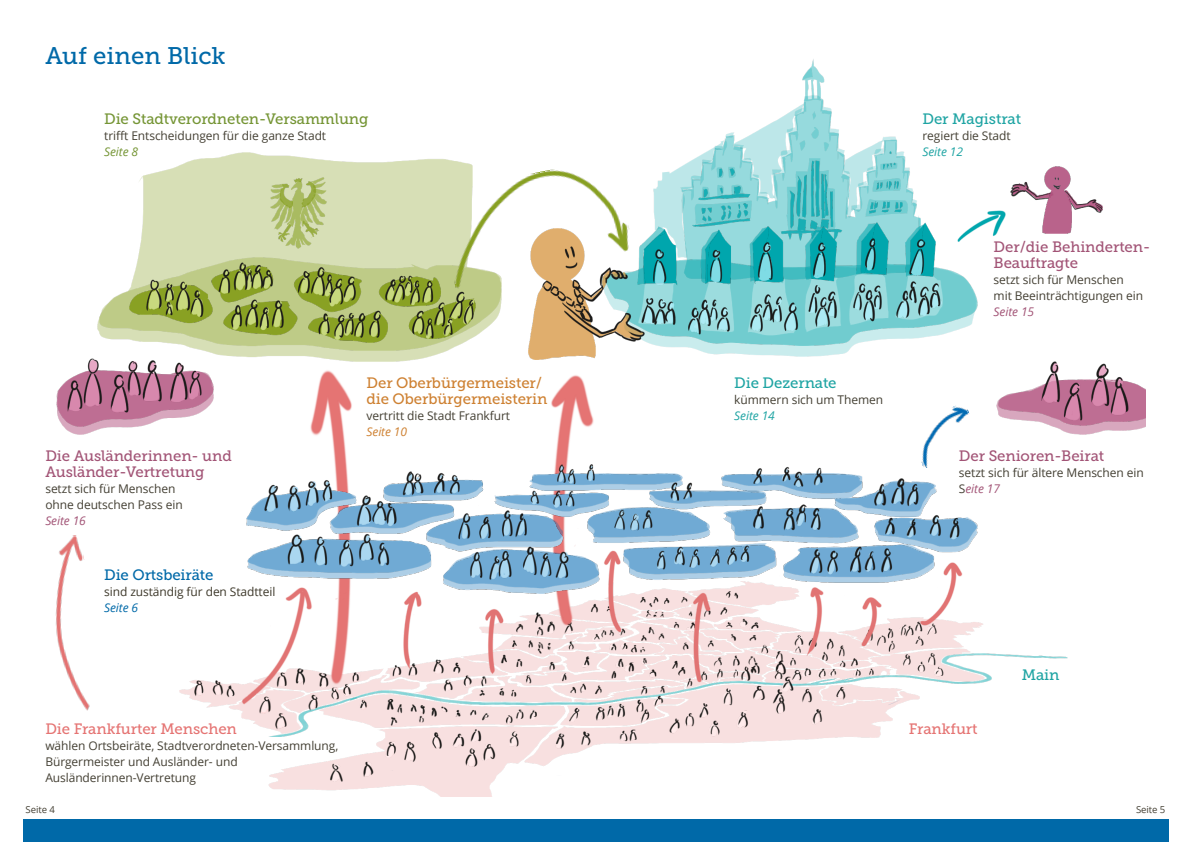
<style>
.page{position:relative;width:1191px;height:842px;background:#fff}
.page>*{position:absolute;margin:0;border:0;box-sizing:border-box;transform-origin:0 0}
.t1{font:24px "Museo Slab 500";color:#0069a8}
.t2{font:15px/16px "Museo Slab 500";letter-spacing:-.005em;color:#a25476}
.t3{font:15px/16px "Museo Slab 500";letter-spacing:-.005em;color:#ce8132}
.t4{font:15px "Museo Slab 500";letter-spacing:-.005em;color:#759535}
.t5{font:15px "Museo Slab 500";letter-spacing:-.005em;color:#e57473}
.t6{font:15px "Museo Slab 500";letter-spacing:-.005em;color:#1ea4a3}
.t7{font:15px "Museo Slab 500";letter-spacing:-.005em;color:#0069a8}
.t8{font:12px/16px "Open Sans";letter-spacing:-.005em;color:#444034}
.t9{font:12px "Open Sans";letter-spacing:-.005em;color:#3e392b}
.t10{font:italic 12px "Open Sans";letter-spacing:-.005em;color:#1ea4a3}
.t11{font:italic 12px "Open Sans";letter-spacing:-.005em;color:#a25476}
.t12{font:italic 12px "Open Sans";letter-spacing:-.005em;color:#ce8132}
.t13{font:italic 12px "Open Sans";letter-spacing:-.005em;color:#759535}
.t14{font:italic 12px "Open Sans";letter-spacing:-.005em;color:#0069a8}
.t15{font:9.6px "Open Sans";letter-spacing:-.005em;color:#444034}
.s1{font-style:italic;color:#a25476}
</style>
<div class="page">
<div style="left:23px;top:819px;width:1145px;height:23px;background:#0069a8"></div>
<img style="left:268px;top:622px;width:715px;height:175px">
<img style="left:179px;top:653px;width:888px;height:113px">
<img style="left:195px;top:653px;width:748px;height:129px">
<img style="left:97px;top:153px;width:352px;height:209px">
<img style="left:99px;top:257px;width:403px;height:93px">
<img style="left:130px;top:265px;width:346px;height:78px">
<img style="left:270px;top:178px;width:56px;height:70px">
<img style="left:438px;top:158px;width:191px;height:131px">
<img style="left:148px;top:264px;width:326px;height:77px">
<img style="left:147px;top:262px;width:326px;height:76px">
<img style="left:653px;top:167px;width:28px;height:55px">
<img style="left:681px;top:68px;width:239px;height:154px">
<img style="left:692px;top:152px;width:210px;height:70px">
<img style="left:655px;top:345px;width:199px;height:12px">
<img style="left:644px;top:268px;width:313px;height:77px">
<img style="left:655px;top:222px;width:279px;height:16px">
<img style="left:648px;top:223px;width:276px;height:15px">
<img style="left:643px;top:238px;width:298px;height:96px">
<img style="left:529px;top:228px;width:114px;height:131px">
<img style="left:543px;top:246px;width:102px;height:95px">
<svg style="left:566px;top:262px;width:12px;height:6px"></svg>
<img style="left:551px;top:375px;width:43px;height:89px">
<img style="left:310px;top:370px;width:42px;height:94px">
<img style="left:265px;top:464px;width:692px;height:87px">
<img style="left:957px;top:210px;width:49px;height:365px">
<img style="left:906px;top:402px;width:74px;height:65px">
<img style="left:242px;top:551px;width:720px;height:224px">
<img style="left:55px;top:535px;width:35px;height:176px">
<img style="left:996px;top:380px;width:149px;height:54px">
<img style="left:998px;top:379px;width:147px;height:47px">
<img style="left:1041px;top:361px;width:87px;height:59px">
<img style="left:56px;top:390px;width:86px;height:45px">
<img style="left:58px;top:372px;width:156px;height:54px">
<img style="left:67px;top:359px;width:134px;height:53px">
<img style="left:1010px;top:166px;width:92px;height:67px">
<div style="left:45px;top:720px;width:192px;height:18px;background:#fff"></div>
<div style="left:45px;top:737px;width:296px;height:16px;background:#fff"></div>
<div style="left:45px;top:753px;width:196px;height:16px;background:#fff"></div>
<div style="left:45px;top:769px;width:151px;height:16px;background:#fff"></div>
<div style="left:908px;top:720px;width:69px;height:18px;background:#fff"></div>
<div style="left:1021px;top:666px;width:38px;height:18px;background:#fff"></div>
<p class="t1" style="left:45px;top:46px;width:182px">Auf einen Blick</p>
<p class="t4" style="left:104px;top:113px;width:266px">Die Stadtverordneten-Versammlung</p>
<p class="t8" style="left:104px;top:129px;width:223px">trifft Entscheidungen für die ganze Stadt</p>
<p class="t13" style="left:104px;top:147px;width:36px">Seite 8</p>
<p class="t2" style="left:45px;top:449px;width:188px">Die Ausländerinnen- und<br>Ausländer-Vertretung</p>
<p class="t8" style="left:45px;top:482px;width:139px">setzt sich für Menschen ohne deutschen Pass ein</p>
<p class="t11" style="left:45px;top:516px;width:42px">Seite 16</p>
<p class="t7" style="left:104px;top:569px;width:111px">Die Ortsbeiräte</p>
<p class="t9" style="left:104px;top:587px;width:173px">sind zuständig für den Stadtteil</p>
<p class="t14" style="left:104px;top:603px;width:36px">Seite 6</p>
<p class="t3" style="left:366px;top:376px;width:182px">Der Oberbürgermeister/ die Oberbürgermeisterin</p>
<p class="t8" style="left:366px;top:408px;width:145px">vertritt die Stadt Frankfurt</p>
<p class="t12" style="left:366px;top:426px;width:42px">Seite 10</p>
<p class="t5" style="left:45px;top:723px;width:193px">Die Frankfurter Menschen</p>
<p class="t8" style="left:45px;top:739px;width:294px">wählen Ortsbeiräte, Stadtverordneten-Versammlung,<br>Bürgermeister und Ausländer- und<br>Ausländerinnen-Vertretung</p>
<p class="t6" style="left:734px;top:376px;width:104px">Die Dezernate</p>
<p class="t8" style="left:734px;top:392px;width:150px">kümmern sich um Themen</p>
<p class="t10" style="left:734px;top:410px;width:42px">Seite 14</p>
<p class="t6" style="left:922px;top:113px;width:100px">Der Magistrat</p>
<p class="t8" style="left:922px;top:129px;width:90px">regiert die Stadt</p>
<p class="t10" style="left:922px;top:147px;width:42px">Seite 12</p>
<p class="t2" style="left:993px;top:240px;width:158px">Der/die Behinderten-<br>Beauftragte</p>
<p class="t8" style="left:993px;top:273px;width:151px">setzt sich für Menschen mit Beeinträchtigungen ein</p>
<p class="t11" style="left:993px;top:307px;width:42px">Seite 15</p>
<p class="t2" style="left:959px;top:449px;width:147px">Der Senioren-Beirat</p>
<p class="t8" style="left:959px;top:466px;width:186px">setzt sich für ältere Menschen ein<br>S<span class="s1">eite 17</span></p>
<p class="t5" style="left:908px;top:723px;width:70px">Frankfurt</p>
<p class="t6" style="left:1021px;top:669px;width:39px">Main</p>
<p class="t15" style="left:26px;top:806px;width:31px">Seite 4</p>
<p class="t15" style="left:1136px;top:806px;width:31px">Seite 5</p>
</div>
